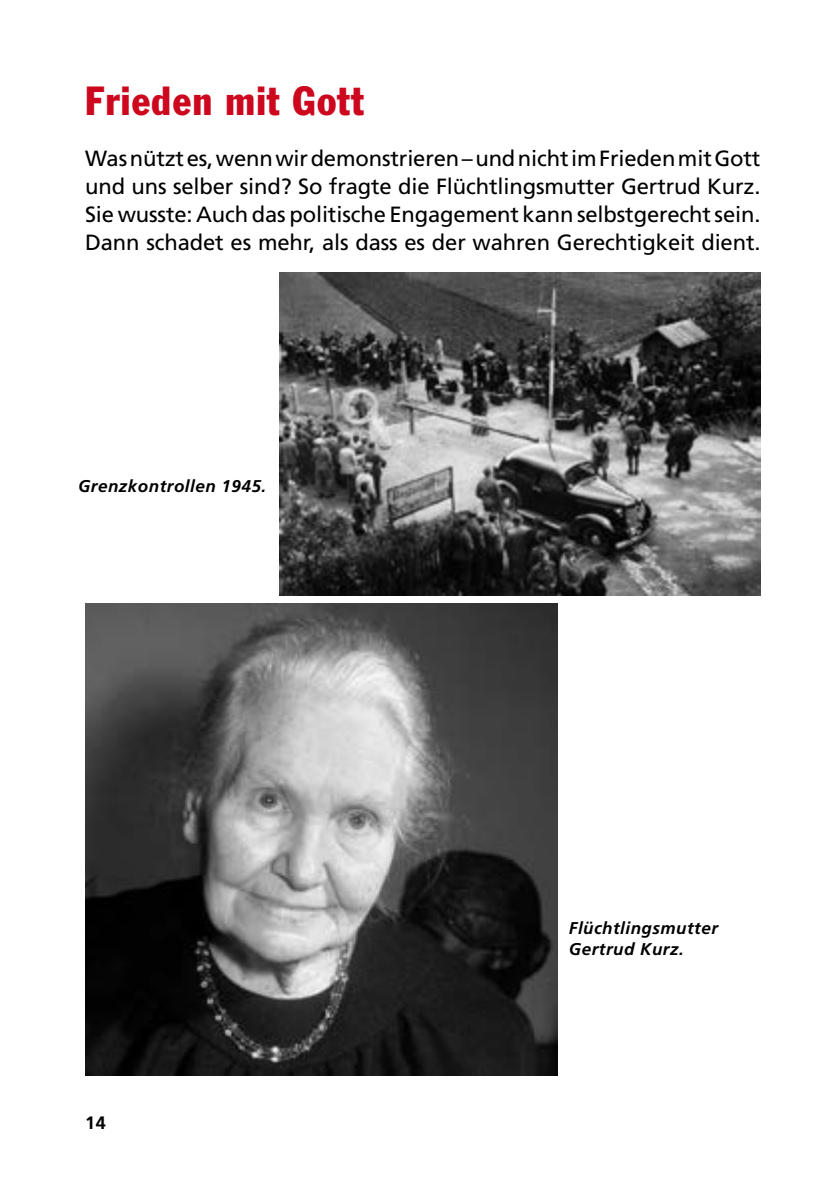
<style>
.page{position:relative;width:840px;height:1191px;background:#fff}
.page>*{position:absolute;margin:0;border:0;box-sizing:border-box;transform-origin:0 0}
.kolumnentitel_innen{font:condensed 40px "Franklin Gothic Std";letter-spacing:.03em;color:#cd071e}
.grundtext_innen{font:22px/28px "Frutiger LT Pro";letter-spacing:-.005em;color:#000;text-align:justify}
.t1{font:700 18px "Frutiger LT Pro";color:#000}
.Bildlegenden{font:italic 700 17px/20px "Frutiger LT Pro";letter-spacing:.03em;color:#000}
</style>
<div class="page">
<img style="left:85px;top:603px;width:472px;height:472px">
<img style="left:279px;top:273px;width:481px;height:322px">
<p class="kolumnentitel_innen" style="left:85px;top:77px;width:280px">Frieden mit Gott</p>
<p class="grundtext_innen" style="left:85px;top:144px;width:676px">Was nützt es, wenn wir demonstrieren – und nicht im Frieden mit Gott und uns selber sind? So fragte die Flüchtlingsmutter Gertrud Kurz.<br>Sie wusste: Auch das politische Engagement kann selbstgerecht sein.<br>Dann schadet es mehr, als dass es der wahren Gerechtigkeit dient.</p>
<p class="Bildlegenden" style="left:78px;top:476px;width:189px">Grenzkontrollen 1945.</p>
<p class="t1" style="left:85px;top:1111px;width:22px">14</p>
<p class="Bildlegenden" style="left:568px;top:918px;width:150px">Flüchtlingsmutter<br>Gertrud Kurz.</p>
</div>
